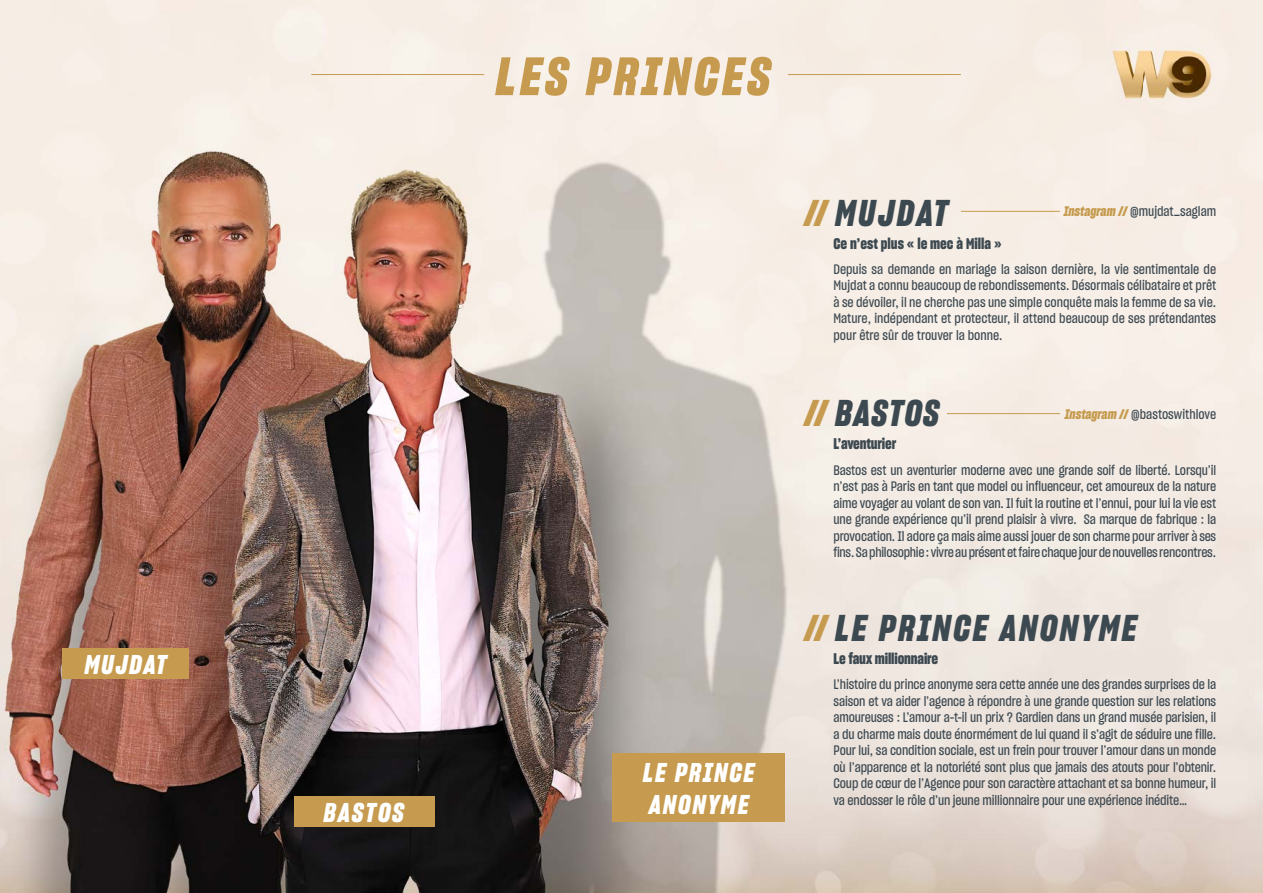
<style>
.page{position:relative;width:1263px;height:893px;background:#fff}
.page>*{position:absolute;margin:0;border:0;box-sizing:border-box;transform-origin:0 0}
.t1{font:52.5px "W9 Sharp Grotesk Bold Italic 15";letter-spacing:.075em;color:#c69b4f}
.t2{font:36.3px "W9 Sharp Grotesk Bold Italic 15";letter-spacing:.075em;color:#3d4951}
.t3{font:26.4px/31.8px "W9 Sharp Grotesk Bold Italic 15";letter-spacing:.075em;color:#fff}
.t4{font:15px "W9 Sharp Grotesk Bold 15";letter-spacing:-.01em;color:#3d4951}
.t5{font:13.5px/16.5px "W9 Sharp Grotesk Medium 15";letter-spacing:-.01em;color:#3d4951;text-align:justify}
.s1{color:#c69b4f}
.s2{font-family:"W9 Sharp Grotesk Bold Italic 15";color:#c69b4f}
</style>
<div class="page">
<img style="left:0;top:0;width:1263px;height:893px">
<div style="left:612px;top:753px;width:173px;height:68px;background:#c69b4f"></div>
<div style="left:294px;top:796px;width:140px;height:30px;background:#c69b4f"></div>
<div style="left:63px;top:648px;width:126px;height:30px;background:#c69b4f"></div>
<img style="left:1108px;top:44px;width:108px;height:61px">
<hr style="left:961px;top:211px;width:99px;height:1px;background:#c69b4f">
<hr style="left:311px;top:74px;width:173px;height:1px;background:#c69b4f">
<hr style="left:788px;top:74px;width:173px;height:1px;background:#c69b4f">
<hr style="left:947px;top:413px;width:113px;height:1px;background:#c69b4f">
<h3 class="t3" style="left:85px;top:648px;width:84px">MUJDAT</h3>
<h3 class="t3" style="left:324px;top:796px;width:82px">BASTOS</h3>
<h1 class="t1" style="left:496px;top:42px;width:276px">LES PRINCES</h1>
<h3 class="t3" style="left:643px;top:756px;width:113px">LE PRINCE<br>ANONYME</h3>
<h2 class="t2" style="left:805px;top:189px;width:145px"><span class="s1">//</span> MUJDAT</h2>
<p class="t5" style="left:1064px;top:203px;width:154px"><span class="s2">Instagram //</span> @mujdat_saglam</p>
<p class="t4" style="left:833px;top:233px;width:170px">Ce n’est plus « le mec à Milla »</p>
<p class="t5" style="left:833px;top:260px;width:384px">Depuis sa demande en mariage la saison dernière, la vie sentimentale de Mujdat a connu beaucoup de rebondissements. Désormais célibataire et prêt à se dévoiler, il ne cherche pas une simple conquête mais la femme de sa vie.<br>Mature, indépendant et protecteur, il attend beaucoup de ses prétendantes pour être sûr de trouver la bonne.</p>
<h2 class="t2" style="left:805px;top:390px;width:136px"><span class="s1">//</span> BASTOS</h2>
<p class="t5" style="left:1065px;top:405px;width:153px"><span class="s2">Instagram //</span> @bastoswithlove</p>
<p class="t4" style="left:833px;top:434px;width:64px">L’aventurier</p>
<p class="t5" style="left:833px;top:461px;width:384px">Bastos est un aventurier moderne avec une grande soif de liberté. Lorsqu’il n’est pas à Paris en tant que model ou influenceur, cet amoureux de la nature aime voyager au volant de son van. Il fuit la routine et l’ennui, pour lui la vie est une grande expérience qu’il prend plaisir à vivre. Sa marque de fabrique : la provocation. Il adore ça mais aime aussi jouer de son charme pour arriver à ses fins. Sa philosophie : vivre au présent et faire chaque jour de nouvelles rencontres.</p>
<h2 class="t2" style="left:805px;top:604px;width:333px"><span class="s1">//</span> LE PRINCE ANONYME</h2>
<p class="t4" style="left:833px;top:649px;width:106px">Le faux millionnaire</p>
<p class="t5" style="left:833px;top:676px;width:384px">L’histoire du prince anonyme sera cette année une des grandes surprises de la saison et va aider l’agence à répondre à une grande question sur les relations amoureuses : L’amour a-t-il un prix ? Gardien dans un grand musée parisien, il a du charme mais doute énormément de lui quand il s’agit de séduire une fille.<br>Pour lui, sa condition sociale, est un frein pour trouver l’amour dans un monde où l’apparence et la notoriété sont plus que jamais des atouts pour l’obtenir.<br>Coup de cœur de l’Agence pour son caractère attachant et sa bonne humeur, il va endosser le rôle d’un jeune millionnaire pour une expérience inédite…</p>
</div>
